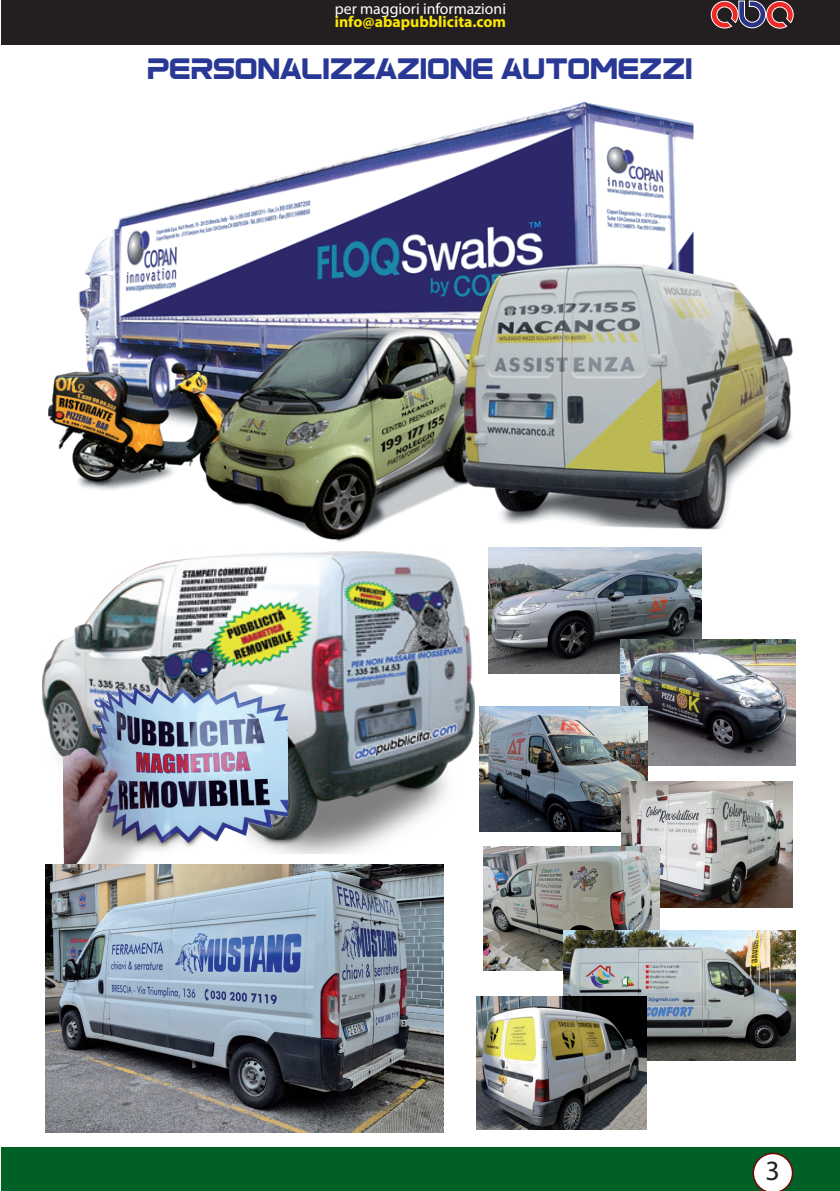
<style>
.page{position:relative;width:840px;height:1191px;background:#fff}
.page>*{position:absolute;margin:0;border:0;box-sizing:border-box;transform-origin:0 0}
.t1{font:28px "b Biger Over";color:#293795}
.t2{font:28px "Myriad Pro";color:#231f20}
.t3{font:15.8px "Myriad Pro";color:#fff}
.t4{font:700 15.8px "Myriad Pro";color:#fbe704}
</style>
<div class="page">
<hr style="left:0;top:1147px;width:1px;height:44px;background:#006026">
<div style="left:1px;top:1147px;width:838px;height:44px;background:#006026"></div>
<div style="left:1px;top:0;width:838px;height:44px;background:#231f20"></div>
<img style="left:48px;top:102px;width:744px;height:440px">
<img style="left:43px;top:551px;width:431px;height:302px">
<img style="left:64px;top:686px;width:223px;height:179px">
<img style="left:45px;top:865px;width:398px;height:267px">
<img style="left:488px;top:547px;width:213px;height:126px">
<img style="left:619px;top:639px;width:175px;height:126px">
<img style="left:479px;top:706px;width:168px;height:125px">
<img style="left:621px;top:781px;width:171px;height:126px">
<img style="left:483px;top:846px;width:175px;height:124px">
<img style="left:563px;top:930px;width:231px;height:130px">
<img style="left:476px;top:996px;width:170px;height:133px">
<svg style="left:752px;top:1152px;width:40px;height:39px"></svg>
<svg style="left:710px;top:0;width:83px;height:28px"></svg>
<p class="t3" style="left:334px;top:-1px;width:173px">per maggiori informazioni</p>
<p class="t4" style="left:334px;top:12px;width:173px">info@abapubblicita.com</p>
<p class="t1" style="left:147px;top:57px;width:546px">PERSONALIZZAZIONE AUTOMEZZI</p>
<p class="t2" style="left:765px;top:1153px;width:16px">3</p>
</div>
